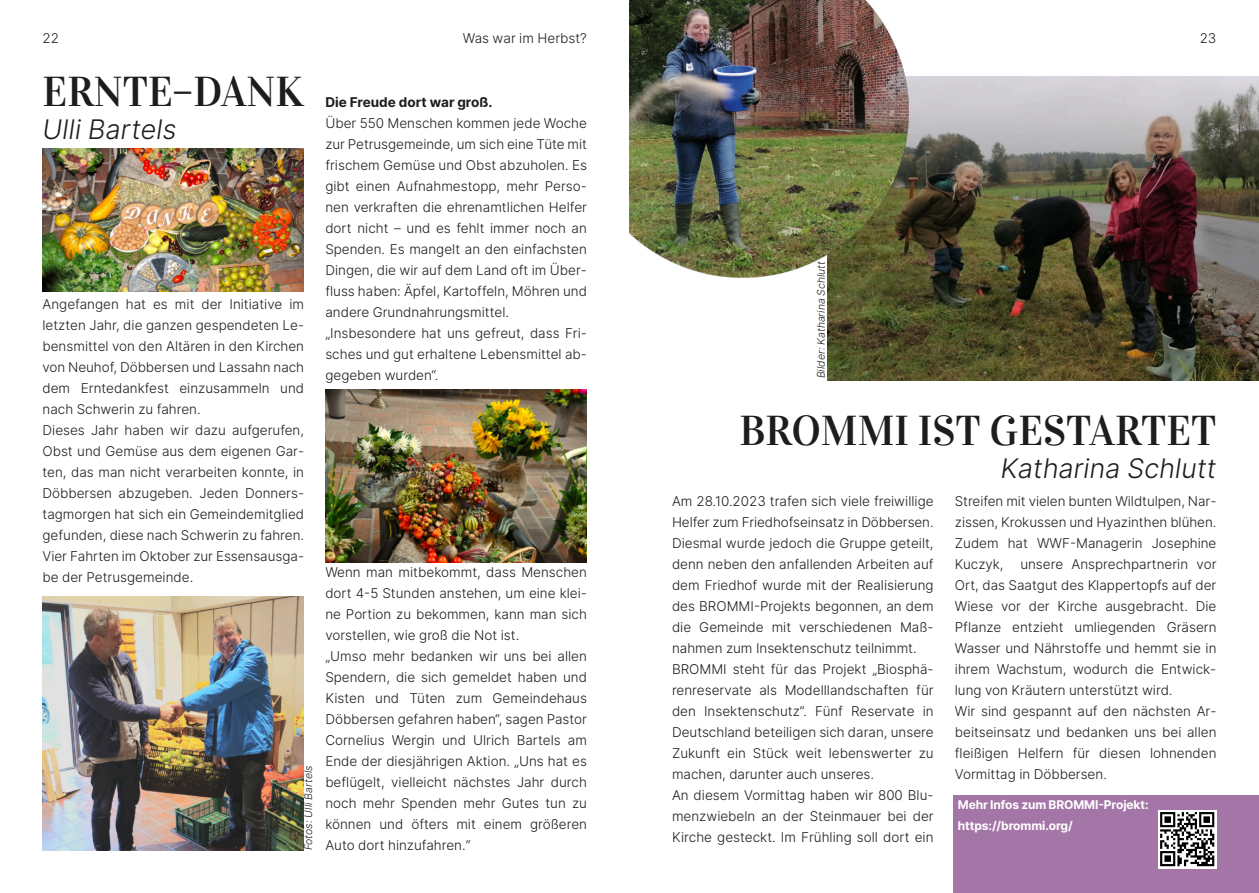
<style>
.page{position:relative;width:1259px;height:893px;background:#fff}
.page>*{position:absolute;margin:0;border:0;box-sizing:border-box;transform-origin:0 0}
.t1{font:42px "Vidaloka";color:#1d1d1b}
.t2{font:italic 300 27px "Inter";color:#1d1d1b}
.t3{font:300 13.5px/21px "Inter";color:#1d1d1b}
.t4{font:700 13.5px "Inter";color:#1d1d1b}
.t5{font:700 12px/21px "Inter";letter-spacing:-.01em;color:#fff}
.t6{font:italic 300 10.5px "Inter";color:#1d1d1b}
</style>
<div class="page">
<img style="left:827px;top:76px;width:432px;height:304px">
<div style="left:953px;top:796px;width:306px;height:97px;background:#a476a8"></div>
<img style="left:629px;top:0;width:280px;height:278px">
<img style="left:43px;top:596px;width:260px;height:254px">
<img style="left:43px;top:149px;width:260px;height:143px">
<img style="left:326px;top:389px;width:261px;height:174px">
<svg style="left:1158px;top:810px;width:58px;height:58px"></svg>
<svg style="left:1160px;top:812px;width:54px;height:54px;background:#7e7e7e"></svg>
<p class="t3" style="left:43px;top:28px;width:18px">22</p>
<p class="t3" style="left:1199px;top:28px;width:18px">23</p>
<p class="t3" style="left:463px;top:28px;width:126px">Was war im Herbst?</p>
<h1 class="t1" style="left:43px;top:69px;width:263px">ERNTE–DANK</h1>
<h2 class="t2" style="left:43px;top:113px;width:136px">Ulli Bartels</h2>
<p class="t3" style="left:43px;top:293px;width:263px">Angefangen hat es mit der Initiative im letzten Jahr, die ganzen gespendeten Le&shy;bensmittel von den Altären in den Kirchen von Neuhof, Döbbersen und Lassahn nach dem Erntedankfest einzusammeln und nach Schwerin zu fahren.<br>Dieses Jahr haben wir dazu aufgerufen, Obst und Gemüse aus dem eigenen Gar&shy;ten, das man nicht verarbeiten konnte, in Döbbersen abzugeben. Jeden Donners&shy;tagmorgen hat sich ein Gemeindemitglied gefunden, diese nach Schwerin zu fahren.<br>Vier Fahrten im Oktober zur Essensausga&shy;be der Petrusgemeinde.</p>
<p class="t6" style="left:302px;top:850px;width:86px;rotate:-90deg">Fotos: Ulli Bartels</p>
<p class="t4" style="left:325px;top:94px;width:169px">Die Freude dort war groß.</p>
<p class="t3" style="left:325px;top:113px;width:263px">Über 550 Menschen kommen jede Woche zur Petrusgemeinde, um sich eine Tüte mit frischem Gemüse und Obst abzuholen. Es gibt einen Aufnahmestopp, mehr Perso&shy;nen verkraften die ehrenamtlichen Helfer dort nicht – und es fehlt immer noch an Spenden. Es mangelt an den einfachsten Dingen, die wir auf dem Land oft im Über&shy;fluss haben: Äpfel, Kartoffeln, Möhren und andere Grundnahrungsmittel. „Insbesondere hat uns gefreut, dass Fri&shy;sches und gut erhaltene Lebensmittel ab&shy;gegeben wurden“.</p>
<p class="t3" style="left:325px;top:561px;width:263px">Wenn man mitbekommt, dass Menschen dort 4-5 Stunden anstehen, um eine klei&shy;ne Portion zu bekommen, kann man sich vorstellen, wie groß die Not ist.<br>„Umso mehr bedanken wir uns bei allen Spendern, die sich gemeldet haben und Kisten und Tüten zum Gemeindehaus Döbbersen gefahren haben“, sagen Pastor Cornelius Wergin und Ulrich Bartels am Ende der diesjährigen Aktion. „Uns hat es beflügelt, vielleicht nächstes Jahr durch noch mehr Spenden mehr Gutes tun zu können und öfters mit einem größeren Auto dort hinzufahren.“</p>
<p class="t6" style="left:815px;top:378px;width:119px;rotate:-90deg">Bilder: Katharina Schlutt</p>
<h1 class="t1" style="left:739px;top:407px;width:478px">BROMMI IST GESTARTET</h1>
<h2 class="t2" style="left:1000px;top:452px;width:218px">Katharina Schlutt</h2>
<p class="t3" style="left:672px;top:491px;width:263px">Am 28.10.2023 trafen sich viele freiwillige Helfer zum Friedhofseinsatz in Döbbersen.<br>Diesmal wurde jedoch die Gruppe geteilt, denn neben den anfallenden Arbeiten auf dem Friedhof wurde mit der Realisierung des BROMMI-Projekts begonnen, an dem die Gemeinde mit verschiedenen Maß&shy;nahmen zum Insektenschutz teilnimmt.<br>BROMMI steht für das Projekt „Biosphä&shy;renreservate als Modelllandschaften für den Insektenschutz“. Fünf Reservate in Deutschland beteiligen sich daran, unsere Zukunft ein Stück weit lebenswerter zu machen, darunter auch unseres.<br>An diesem Vormittag haben wir 800 Blu&shy;menzwiebeln an der Steinmauer bei der Kirche gesteckt. Im Frühling soll dort ein</p>
<p class="t3" style="left:955px;top:491px;width:263px">Streifen mit vielen bunten Wildtulpen, Nar&shy;zissen, Krokussen und Hyazinthen blühen.<br>Zudem hat WWF-Managerin Josephine Kuczyk, unsere Ansprechpartnerin vor Ort, das Saatgut des Klappertopfs auf der Wiese vor der Kirche ausgebracht. Die Pflanze entzieht umliegenden Gräsern Wasser und Nährstoffe und hemmt sie in ihrem Wachstum, wodurch die Entwick&shy;lung von Kräutern unterstützt wird.<br>Wir sind gespannt auf den nächsten Ar&shy;beitseinsatz und bedanken uns bei allen fleißigen Helfern für diesen lohnenden Vormittag in Döbbersen.</p>
<p class="t5" style="left:958px;top:794px;width:192px">Mehr Infos zum BROMMI-Projekt: https://brommi.org/</p>
</div>
